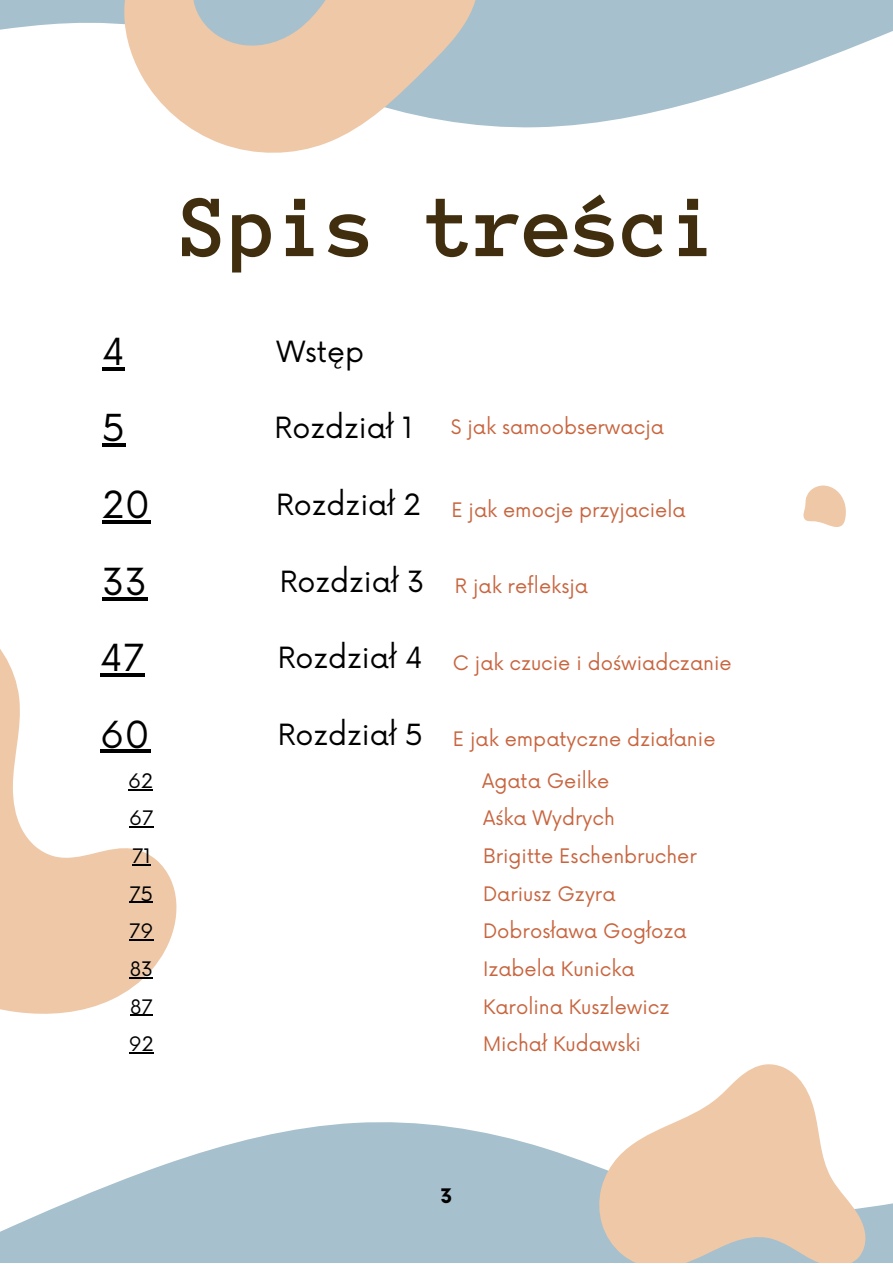
<style>
.page{position:relative;width:893px;height:1264px;background:#fff}
.page>*{position:absolute;margin:0;border:0;box-sizing:border-box;transform-origin:0 0}
.t1{font:700 89.85px "Anonymous Pro";color:#402e0e}
.t2{font:36.3px "Now";letter-spacing:.01em;color:#000}
.t3{font:28.5px "Now";color:#000}
.t4{font:19.5px "Now";color:#c8653f}
.t5{font:19.5px "Now";color:#000}
.t6{font:700 19.5px "Now";color:#000}
.s1{font-size:28.5px;color:#000}
</style>
<div class="page">
<svg style="left:0;top:0;width:892px;height:128px;fill:#a6c0cd"></svg>
<svg style="left:0;top:1122px;width:892px;height:140px;fill:#a6c0cd"></svg>
<svg style="left:123px;top:0;width:356px;height:153px;fill:#eec8a7"></svg>
<svg style="left:598px;top:1064px;width:267px;height:198px;fill:#eec8a7"></svg>
<svg style="left:803px;top:485px;width:43px;height:42px"></svg>
<hr style="left:102px;top:367px;width:23px;height:3px;background:#000">
<hr style="left:102px;top:443px;width:23px;height:4px;background:#000">
<hr style="left:102px;top:520px;width:48px;height:4px;background:#000">
<hr style="left:102px;top:597px;width:45px;height:3px;background:#000">
<svg style="left:0;top:649px;width:177px;height:367px"></svg>
<hr style="left:100px;top:749px;width:50px;height:4px;background:#000">
<svg style="left:128px;top:789px;width:25px;height:1px"></svg>
<svg style="left:129px;top:826px;width:24px;height:1px"></svg>
<svg style="left:132px;top:864px;width:19px;height:1px"></svg>
<svg style="left:130px;top:901px;width:23px;height:1px"></svg>
<svg style="left:129px;top:939px;width:24px;height:1px"></svg>
<svg style="left:130px;top:977px;width:23px;height:1px"></svg>
<svg style="left:130px;top:1014px;width:23px;height:1px"></svg>
<svg style="left:129px;top:1052px;width:25px;height:1px"></svg>
<h1 class="t1" style="left:181px;top:175px;width:542px">Spis treści</h1>
<h2 class="t2" style="left:102px;top:322px;width:24px">4</h2>
<h3 class="t3" style="left:276px;top:328px;width:89px">Wstęp</h3>
<h2 class="t2" style="left:102px;top:399px;width:24px">5</h2>
<h3 class="t3" style="left:274px;top:405px;width:140px">Rozdział 1</h3>
<p class="t4" style="left:451px;top:411px;width:214px">S jak samoobserwacja</p>
<h2 class="t2" style="left:102px;top:475px;width:49px">20</h2>
<p class="t4" style="left:276px;top:494px;width:411px"><span class="s1">Rozdział 2</span> E jak emocje przyjaciela</p>
<h2 class="t2" style="left:102px;top:552px;width:46px">33</h2>
<p class="t4" style="left:280px;top:570px;width:310px"><span class="s1">Rozdział 3</span> R jak refleksja</p>
<h2 class="t2" style="left:100px;top:628px;width:46px">47</h2>
<p class="t4" style="left:278px;top:647px;width:455px"><span class="s1">Rozdział 4</span> C jak czucie i doświadczanie</p>
<h2 class="t2" style="left:100px;top:705px;width:51px">60</h2>
<p class="t4" style="left:278px;top:723px;width:439px"><span class="s1">Rozdział 5</span> E jak empatyczne działanie</p>
<p class="t5" style="left:128px;top:765px;width:26px">62</p>
<p class="t4" style="left:482px;top:765px;width:128px">Agata Geilke</p>
<p class="t5" style="left:129px;top:802px;width:26px">67</p>
<p class="t4" style="left:483px;top:802px;width:133px">Aśka Wydrych</p>
<p class="t5" style="left:132px;top:840px;width:20px">71</p>
<p class="t4" style="left:483px;top:840px;width:215px">Brigitte Eschenbrucher</p>
<p class="t5" style="left:130px;top:877px;width:25px">75</p>
<p class="t4" style="left:483px;top:877px;width:134px">Dariusz Gzyra</p>
<p class="t5" style="left:129px;top:915px;width:26px">79</p>
<p class="t4" style="left:483px;top:915px;width:205px">Dobrosława Gogłoza</p>
<p class="t5" style="left:130px;top:953px;width:25px">83</p>
<p class="t4" style="left:483px;top:953px;width:153px">Izabela Kunicka</p>
<p class="t5" style="left:130px;top:990px;width:24px">87</p>
<p class="t4" style="left:483px;top:990px;width:188px">Karolina Kuszlewicz</p>
<p class="t5" style="left:129px;top:1028px;width:26px">92</p>
<p class="t4" style="left:483px;top:1028px;width:159px">Michał Kudawski</p>
<p class="t6" style="left:440px;top:1181px;width:13px">3</p>
</div>
